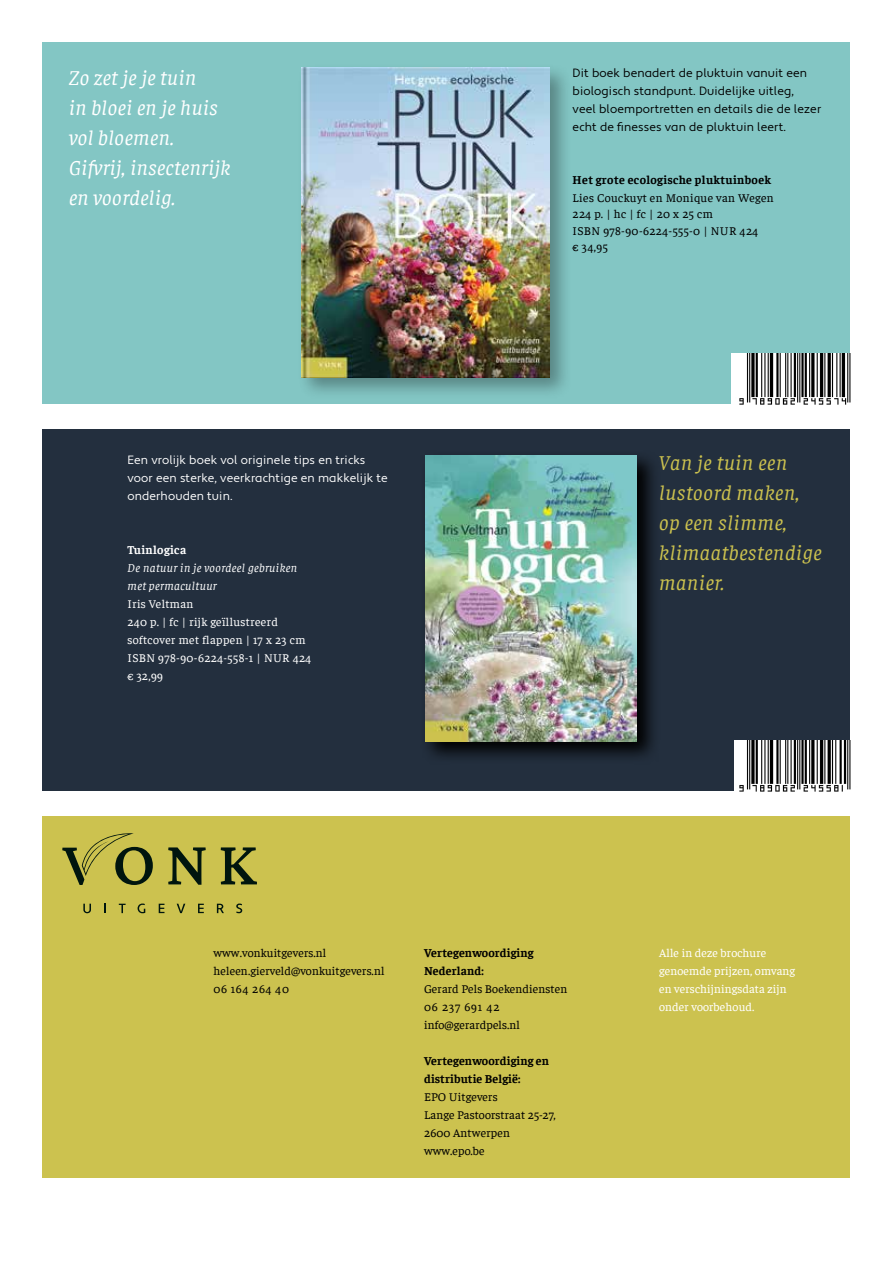
<style>
.page{position:relative;width:893px;height:1263px;background:#fff}
.page>*{position:absolute;margin:0;border:0;box-sizing:border-box;transform-origin:0 0}
.t1{font:italic 21px/30px "Faustina";letter-spacing:.02em;color:#fff}
.t2{font:italic 21px/30px "Faustina";letter-spacing:.03em;color:#ccc24f}
.t3{font:12px/18px "Faustina";letter-spacing:.01em;color:#000}
.t4{font:12px/18px "Apertura";letter-spacing:.01em;color:#000}
.t5{font:12px/17.9px "Faustina";letter-spacing:.03em;color:#fff}
.t6{font:12px/18px "Apertura";letter-spacing:.01em;color:#fff}
.t7{font:12px/16.4px "Faustina";letter-spacing:.03em;color:#000}
.t8{font:12px/18px "Faustina";letter-spacing:.01em;color:#fff}
.t9{font:700 12px/18px "Faustina";letter-spacing:.01em;color:#000}
.t10{font:italic 12px/18px "Faustina";letter-spacing:.03em;color:#fff}
.t11{font:700 12px "Faustina";letter-spacing:.03em;color:#000}
.t12{font:700 12px "Faustina";letter-spacing:.03em;color:#fff}
</style>
<div class="page">
<div style="left:43px;top:43px;width:807px;height:361px;background:#83c6c4"></div>
<div style="left:43px;top:429px;width:807px;height:362px;background:#232f3e"></div>
<div style="left:732px;top:353px;width:161px;height:51px;background:#fff"></div>
<img style="left:739px;top:353px;width:112px;height:51px">
<div style="left:734px;top:740px;width:159px;height:51px;background:#fff"></div>
<img style="left:739px;top:740px;width:112px;height:51px">
<svg style="left:428px;top:457px;width:225px;height:300px"></svg>
<img style="left:425px;top:455px;width:212px;height:287px">
<div style="left:43px;top:816px;width:807px;height:362px;background:#ccc24f"></div>
<div style="left:297px;top:62px;width:276px;height:338px;background:#000;opacity:.33"></div>
<img style="left:302px;top:68px;width:247px;height:309px">
<svg style="left:168px;top:847px;width:38px;height:38px"></svg>
<svg style="left:221px;top:847px;width:36px;height:37px"></svg>
<svg style="left:62px;top:833px;width:91px;height:52px"></svg>
<svg style="left:83px;top:904px;width:8px;height:9px"></svg>
<svg style="left:104px;top:904px;width:2px;height:9px"></svg>
<svg style="left:119px;top:904px;width:7px;height:9px"></svg>
<svg style="left:138px;top:903px;width:7px;height:10px"></svg>
<svg style="left:159px;top:904px;width:5px;height:9px"></svg>
<svg style="left:177px;top:904px;width:8px;height:9px"></svg>
<svg style="left:198px;top:904px;width:6px;height:9px"></svg>
<svg style="left:217px;top:904px;width:7px;height:9px"></svg>
<svg style="left:236px;top:903px;width:6px;height:10px"></svg>
<h1 class="t1" style="left:69px;top:62px;width:163px">Zo zet je je tuin<br>in bloei en je huis vol bloemen.<br>Gifvrij, insectenrijk en voordelig.</h1>
<p class="t6" style="left:128px;top:451px;width:262px">Een vrolijk boek vol originele tips en tricks voor een sterke, veerkrachtige en makkelijk te onderhouden tuin.</p>
<p class="t12" style="left:128px;top:541px;width:60px">Tuinlogica</p>
<p class="t10" style="left:128px;top:558px;width:171px">De natuur in je voordeel gebruiken met permacultuur</p>
<p class="t5" style="left:128px;top:594px;width:185px">Iris Veltman<br>240 p. | fc | rijk geïllustreerd softcover met flappen | 17 x 23 cm<br>ISBN 978-90-6224-558-1 | NUR 424 € 32,99</p>
<p class="t4" style="left:573px;top:64px;width:250px">Dit boek benadert de pluktuin vanuit een biologisch standpunt. Duidelijke uitleg,<br>veel bloemportretten en details die de lezer echt de finesses van de pluktuin leert.</p>
<p class="t11" style="left:573px;top:171px;width:200px">Het grote ecologische pluktuinboek</p>
<p class="t7" style="left:573px;top:188px;width:203px">Lies Couckuyt en Monique van Wegen<br>224 p. | hc | fc | 20 x 25 cm<br>ISBN 978-90-6224-555-0 | NUR 424<br>€ 34,95</p>
<h1 class="t2" style="left:659px;top:446px;width:164px">Van je tuin een lustoord maken, op een slimme, klimaatbestendige manier.</h1>
<p class="t3" style="left:214px;top:943px;width:172px">www.vonkuitgevers.nl heleen.gierveld@vonkuitgevers.nl<br>06 164 264 40</p>
<p class="t9" style="left:424px;top:942px;width:111px">Vertegenwoordiging<br>Nederland:</p>
<p class="t3" style="left:424px;top:979px;width:145px">Gerard Pels Boekendiensten<br>06 237 691 42 info@gerardpels.nl</p>
<p class="t9" style="left:424px;top:1050px;width:126px">Vertegenwoordiging en distributie België:</p>
<p class="t3" style="left:424px;top:1087px;width:133px">EPO Uitgevers<br>Lange Pastoorstraat 25-27,<br>2600 Antwerpen www.epo.be</p>
<p class="t8" style="left:659px;top:943px;width:138px">Alle in deze brochure genoemde prijzen, omvang en verschijningsdata zijn onder voorbehoud.</p>
</div>
